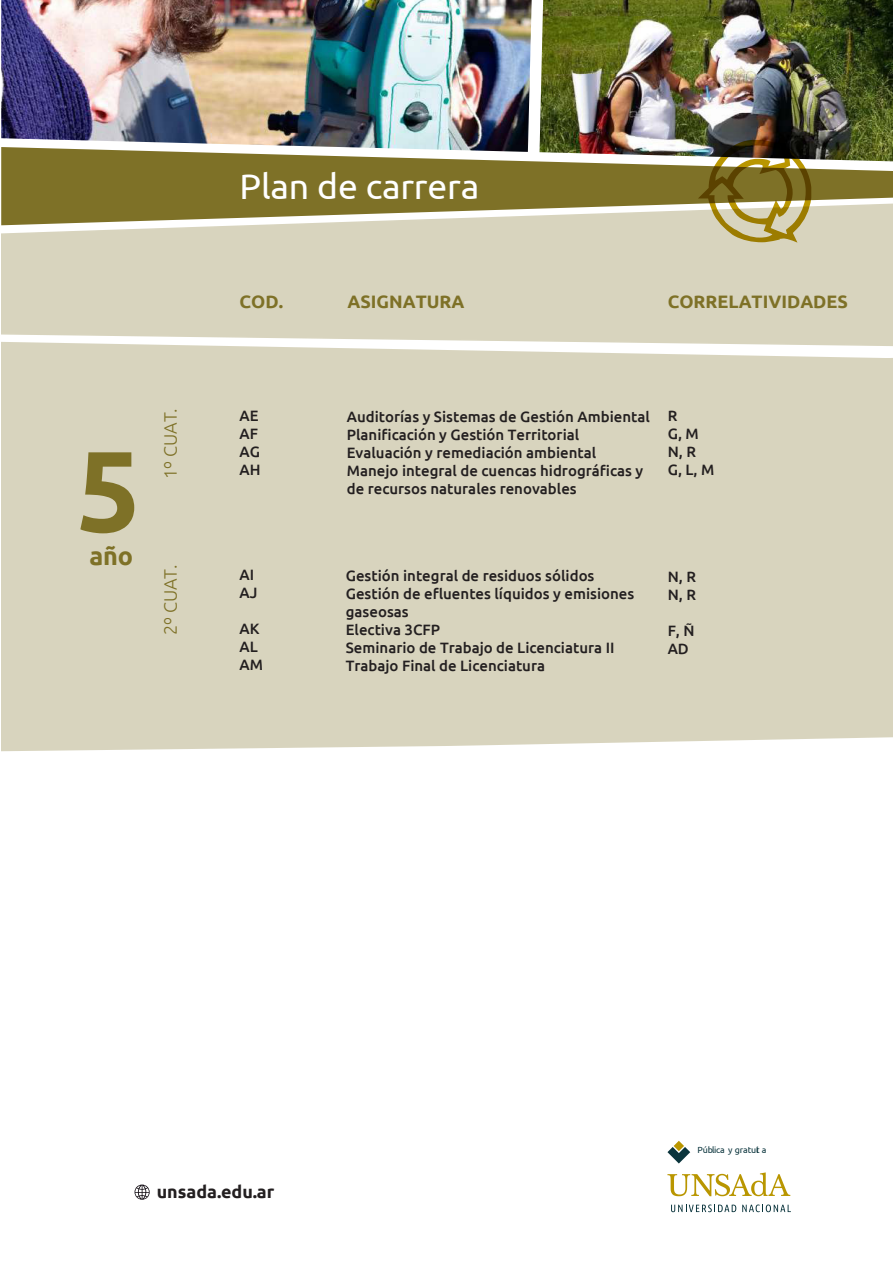
<style>
.page{position:relative;width:893px;height:1263px;background:#fff}
.page>*{position:absolute;margin:0;border:0;box-sizing:border-box;transform-origin:0 0}
.t1{font:700 114.45px "Ubuntu";color:#7e7127}
.t2{font:35.55px "Ubuntu";letter-spacing:-.005em;color:#fff}
.t3{font:700 25.2px "Ubuntu";color:#7e7127}
.t4{font:700 18px "Ubuntu";color:#7e7127}
.t5{font:300 18px "Ubuntu";letter-spacing:-.005em;color:#7e7127}
.t6{font:700 17.4px "Ubuntu";color:#231f20}
.t7{font:500 15px/18px "Ubuntu";color:#231f20}
.t8{font:8.85px "Ubuntu";letter-spacing:-.005em;color:#0a343c}
</style>
<div class="page">
<div style="left:1px;top:346px;width:892px;height:405px;background:#d8d4be"></div>
<div style="left:1px;top:357px;width:892px;height:170px;background:#d8d4be"></div>
<svg style="left:667px;top:1172px;width:123px;height:24px"></svg>
<svg style="left:667px;top:1141px;width:23px;height:22px"></svg>
<svg style="left:671px;top:1204px;width:65px;height:8px"></svg>
<svg style="left:742px;top:1204px;width:49px;height:8px"></svg>
<svg style="left:135px;top:1184px;width:15px;height:16px"></svg>
<img style="left:539px;top:0;width:354px;height:147px">
<img style="left:1px;top:0;width:531px;height:147px">
<svg style="left:1px;top:147px;width:892px;height:56px;background:#8e8346"></svg>
<svg style="left:1px;top:203px;width:892px;height:143px;background:#d5d0b9"></svg>
<svg style="left:698px;top:134px;width:113px;height:109px;background:#908453"></svg>
<h1 class="t1" style="left:76px;top:421px;width:66px">5</h1>
<h3 class="t3" style="left:90px;top:541px;width:45px">año</h3>
<p class="t5" style="left:159px;top:479px;width:72px;rotate:-90deg">1º CUAT.</p>
<p class="t5" style="left:159px;top:635px;width:72px;rotate:-90deg">2º CUAT.</p>
<h2 class="t2" style="left:240px;top:165px;width:241px">Plan de carrera</h2>
<p class="t4" style="left:240px;top:291px;width:45px">COD.</p>
<p class="t4" style="left:347px;top:291px;width:119px">ASIGNATURA</p>
<p class="t4" style="left:668px;top:290px;width:182px">CORRELATIVIDADES</p>
<p class="t7" style="left:239px;top:406px;width:23px">AE<br>AF<br>AG<br>AH</p>
<p class="t7" style="left:240px;top:565px;width:19px">AI<br>AJ</p>
<p class="t7" style="left:240px;top:619px;width:25px">AK<br>AL<br>AM</p>
<p class="t7" style="left:347px;top:407px;width:305px">Auditorías y Sistemas de Gestión Ambiental Planificación y Gestión Territorial Evaluación y remediación ambiental Manejo integral de cuencas hidrográficas y de recursos naturales renovables</p>
<p class="t7" style="left:668px;top:406px;width:48px">R<br>G, M<br>N, R<br>G, L, M</p>
<p class="t7" style="left:346px;top:566px;width:290px">Gestión integral de residuos sólidos<br>Gestión de efluentes líquidos y emisiones gaseosas<br>Electiva 3CFP<br>Seminario de Trabajo de Licenciatura II<br>Trabajo Final de Licenciatura</p>
<p class="t7" style="left:668px;top:567px;width:30px">N, R<br>N, R</p>
<p class="t7" style="left:668px;top:621px;width:28px">F, Ñ<br>AD</p>
<p class="t6" style="left:157px;top:1181px;width:119px">unsada.edu.ar</p>
<p class="t8" style="left:698px;top:1144px;width:71px">Pública y gratuti a</p>
</div>
